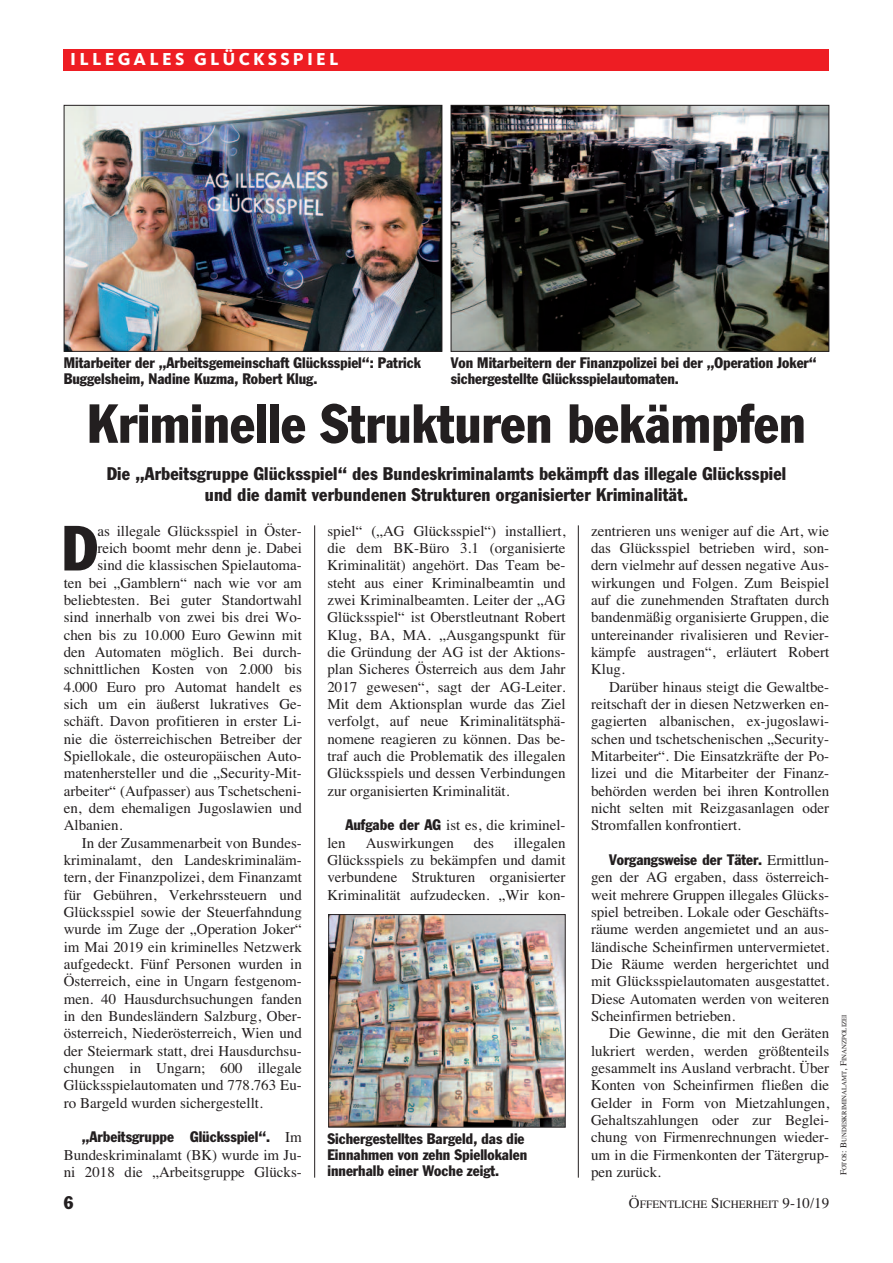
<style>
.page{position:relative;width:893px;height:1263px;background:#fff}
.page>*{position:absolute;margin:0;border:0;box-sizing:border-box;transform-origin:0 0}
.t1{font:condensed 62.7px "Franklin Gothic";color:#231f20}
.t2{font:condensed 54px "Franklin Gothic";color:#231f20}
.t3{font:condensed 18px/21.6px "Franklin Gothic";letter-spacing:.01em;color:#231f20;text-align:center}
.t4{font:800 18px "Kievit";letter-spacing:.175em;color:#fff}
.t5{font:15px/17.4px "Times";color:#231f20;text-align:justify}
.t6{font:condensed 15px/15.8px "Franklin Gothic";color:#231f20}
.t7{font:11.25px "Times";color:#231f20}
.t8{font:6.75px "Times";color:#231f20}
.s1{font-family:"Times";font-stretch:normal}
.s2{font-family:"Franklin Gothic";font-stretch:condensed}
.s3{font-size:15px}
.s4{font-size:9px}
</style>
<div class="page">
<div style="left:64px;top:49px;width:765px;height:21px;background:#ee1d23"></div>
<hr style="left:314px;top:525px;width:1px;height:652px;background:#231f20">
<hr style="left:578px;top:525px;width:1px;height:652px;background:#231f20">
<img style="left:330px;top:916px;width:234px;height:209px">
<div style="left:328px;top:914px;width:238px;height:213px;border:1px solid #231f20"></div>
<img style="left:66px;top:107px;width:374px;height:243px">
<div style="left:64px;top:105px;width:378px;height:247px;border:1px solid #231f20"></div>
<img style="left:453px;top:107px;width:374px;height:243px">
<div style="left:451px;top:105px;width:378px;height:247px;border:1px solid #231f20"></div>
<p class="t4" style="left:70px;top:53px;width:270px">ILLEGALES GLÜCKSSPIEL</p>
<p class="t6" style="left:64px;top:356px;width:359px">Mitarbeiter der „Arbeitsgemeinschaft Glücksspiel“: Patrick<br>Buggelsheim, Nadine Kuzma, Robert Klug.</p>
<p class="t6" style="left:451px;top:356px;width:367px">Von Mitarbeitern der Finanzpolizei bei der „Operation Joker“ sichergestellte Glücksspielautomaten.</p>
<h2 class="t2" style="left:87px;top:404px;width:720px">Kriminelle Strukturen bekämpfen</h2>
<p class="t3" style="left:107px;top:464px;width:681px">Die „Arbeitsgruppe Glücksspiel“ des Bundeskriminalamts bekämpft das illegale Glücksspiel und die damit verbundenen Strukturen organisierter Kriminalität.</p>
<h1 class="t1" style="left:62px;top:526px;width:37px">D</h1>
<p class="t5" style="left:97px;top:522px;width:206px">as illegale Glücksspiel in Öster-</p>
<p class="t5" style="left:97px;top:539px;width:206px">reich boomt mehr denn je. Dabei</p>
<p class="t5" style="left:97px;top:557px;width:206px">sind die klassischen Spielautoma-</p>
<p class="t5" style="left:64px;top:574px;width:240px">ten bei „Gamblern“ nach wie vor am</p>
<p class="t5" style="left:64px;top:591px;width:240px">beliebtesten. Bei guter Standortwahl</p>
<p class="t5" style="left:64px;top:609px;width:240px">sind innerhalb von zwei bis drei Wo-</p>
<p class="t5" style="left:64px;top:626px;width:240px">chen bis zu 10.000 Euro Gewinn mit</p>
<p class="t5" style="left:64px;top:643px;width:240px">den Automaten möglich. Bei durch-</p>
<p class="t5" style="left:64px;top:660px;width:240px">schnittlichen Kosten von 2.000 bis</p>
<p class="t5" style="left:64px;top:678px;width:240px">4.000 Euro pro Automat handelt es</p>
<p class="t5" style="left:64px;top:695px;width:240px">sich um ein äußerst lukratives Ge-</p>
<p class="t5" style="left:64px;top:712px;width:240px">schäft. Davon profitieren in erster Li-</p>
<p class="t5" style="left:64px;top:730px;width:240px">nie die österreichischen Betreiber der</p>
<p class="t5" style="left:64px;top:747px;width:240px">Spiellokale, die osteuropäischen Auto-</p>
<p class="t5" style="left:64px;top:764px;width:240px">matenhersteller und die „Security-Mit-</p>
<p class="t5" style="left:64px;top:782px;width:240px">arbeiter“ (Aufpasser) aus Tschetscheni-</p>
<p class="t5" style="left:64px;top:799px;width:240px">en, dem ehemaligen Jugoslawien und</p>
<p class="t5" style="left:64px;top:816px;width:60px">Albanien.</p>
<p class="t5" style="left:82px;top:834px;width:222px">In der Zusammenarbeit von Bundes-</p>
<p class="t5" style="left:64px;top:851px;width:240px">kriminalamt, den Landeskriminaläm-</p>
<p class="t5" style="left:64px;top:868px;width:240px">tern, der Finanzpolizei, dem Finanzamt</p>
<p class="t5" style="left:64px;top:886px;width:240px">für Gebühren, Verkehrssteuern und</p>
<p class="t5" style="left:64px;top:903px;width:240px">Glücksspiel sowie der Steuerfahndung</p>
<p class="t5" style="left:64px;top:920px;width:240px">wurde im Zuge der „Operation Joker“</p>
<p class="t5" style="left:64px;top:938px;width:240px">im Mai 2019 ein kriminelles Netzwerk</p>
<p class="t5" style="left:64px;top:955px;width:240px">aufgedeckt. Fünf Personen wurden in</p>
<p class="t5" style="left:64px;top:972px;width:240px">Österreich, eine in Ungarn festgenom-</p>
<p class="t5" style="left:64px;top:990px;width:240px">men. 40 Hausdurchsuchungen fanden</p>
<p class="t5" style="left:64px;top:1007px;width:240px">in den Bundesländern Salzburg, Ober-</p>
<p class="t5" style="left:64px;top:1024px;width:240px">österreich, Niederösterreich, Wien und</p>
<p class="t5" style="left:64px;top:1042px;width:240px">der Steiermark statt, drei Hausdurchsu-</p>
<p class="t5" style="left:64px;top:1059px;width:240px">chungen in Ungarn; 600 illegale</p>
<p class="t5" style="left:64px;top:1076px;width:240px">Glücksspielautomaten und 778.763 Eu-</p>
<p class="t5" style="left:64px;top:1094px;width:201px">ro Bargeld wurden sichergestellt.</p>
<p class="t6" style="left:82px;top:1130px;width:222px">„Arbeitsgruppe Glücksspiel“. <span class="s1">Im</span></p>
<p class="t5" style="left:64px;top:1146px;width:240px">Bundeskriminalamt (BK) wurde im Ju&shy;ni 2018 die „Arbeitsgruppe Glücks-</p>
<p class="t5" style="left:327px;top:522px;width:240px">spiel“ („AG Glücksspiel“) installiert, die dem BK-Büro 3.1 (organisierte Kriminalität) angehört. Das Team be&shy;steht aus einer Kriminalbeamtin und zwei Kriminalbeamten. Leiter der „AG Glücksspiel“ ist Oberstleutnant Robert Klug, BA, MA. „Ausgangspunkt für die Gründung der AG ist der Aktions&shy;plan Sicheres Österreich aus dem Jahr 2017 gewesen“, sagt der AG-Leiter.<br>Mit dem Aktionsplan wurde das Ziel verfolgt, auf neue Kriminalitätsphä&shy;nomene reagieren zu können. Das be&shy;traf auch die Problematik des illegalen Glücksspiels und dessen Verbindungen zur organisierten Kriminalität.</p>
<p class="t5" style="left:327px;top:816px;width:240px;text-indent:18px"><span class="s2">Aufgabe der AG</span> ist es, die kriminel&shy;len</p>
<p class="t5" style="left:327px;top:834px;width:240px;text-indent:186px">illegalen Glücksspiels zu bekämpfen und damit verbundene Strukturen organisierter Kriminalität aufzudecken. „Wir kon-</p>
<p class="t5" style="left:366px;top:834px;width:90px">Auswirkungen</p>
<p class="t5" style="left:474px;top:834px;width:21px">des</p>
<p class="t6" style="left:327px;top:1132px;width:201px">Sichergestelltes Bargeld, das die<br>Einnahmen von zehn Spiellokalen innerhalb einer Woche zeigt.</p>
<p class="t5" style="left:591px;top:522px;width:240px">zentrieren uns weniger auf die Art, wie das Glücksspiel betrieben wird, son&shy;dern vielmehr auf dessen negative Aus&shy;wirkungen und Folgen. Zum Beispiel auf die zunehmenden Straftaten durch bandenmäßig organisierte Gruppen, die untereinander rivalisieren und Revier&shy;kämpfe austragen“, erläutert Robert Klug.</p>
<p class="t5" style="left:591px;top:678px;width:240px;text-indent:18px">Darüber hinaus steigt die Gewaltbe&shy;reitschaft der in diesen Netzwerken en&shy;gagierten albanischen, ex-jugoslawi&shy;schen und tschetschenischen „Security-Mitarbeiter“. Die Einsatzkräfte der Po&shy;lizei und die Mitarbeiter der Finanz&shy;behörden werden bei ihren Kontrollen nicht selten mit Reizgasanlagen oder Stromfallen konfrontiert.</p>
<p class="t6" style="left:609px;top:853px;width:222px">Vorgangsweise der Täter. <span class="s1">Ermittlun-</span></p>
<p class="t5" style="left:591px;top:868px;width:240px">gen der AG ergaben, dass österreich&shy;weit mehrere Gruppen illegales Glücks&shy;spiel betreiben. Lokale oder Geschäfts&shy;räume werden angemietet und an aus&shy;ländische Scheinfirmen untervermietet.<br>Die Räume werden hergerichtet und mit Glücksspielautomaten ausgestattet.<br>Diese Automaten werden von weiteren Scheinfirmen betrieben.</p>
<p class="t5" style="left:591px;top:1024px;width:240px;text-indent:18px">Die Gewinne, die mit den Geräten lukriert werden, werden größtenteils gesammelt ins Ausland verbracht. Über Konten von Scheinfirmen fließen die Gelder in Form von Mietzahlungen, Gehaltszahlungen oder zur Beglei&shy;chung von Firmenrechnungen wieder&shy;um in die Firmenkonten der Tätergrup&shy;pen zurück.</p>
<p class="t3" style="left:64px;top:1193px;width:11px">6</p>
<p class="t7" style="left:629px;top:1198px;width:202px"><span class="s3">Ö</span>FFENTLICHE <span class="s3">S</span>ICHERHEIT <span class="s3">9-10/19</span></p>
<p class="t8" style="left:840px;top:1175px;width:162px;rotate:-90deg"><span class="s4">F</span>OTOS<span class="s4">: B</span>UNDESKRIMINALAMT<span class="s4">, F</span>INANZPOLIZEI</p>
</div>
